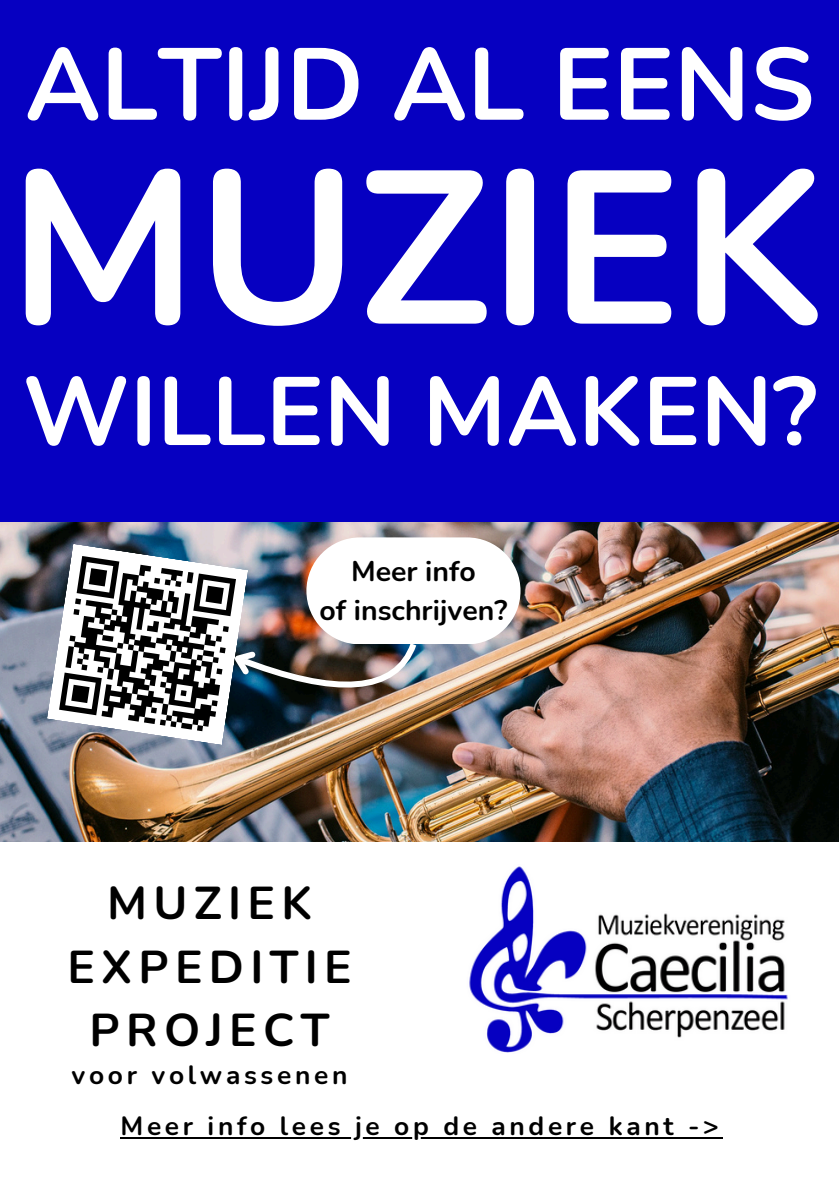
<style>
.page{position:relative;width:839px;height:1191px;background:#fff}
.page>*{position:absolute;margin:0;border:0;box-sizing:border-box;transform-origin:0 0}
.t1{font:700 217.4px "Nunito";color:#fff}
.t2{font:700 101.8px "Nunito";color:#fff}
.t3{font:700 96.8px "Nunito";color:#fff}
.t4{font:700 46px/63.4px "Nunito";letter-spacing:.14em;color:#000;text-align:center}
.t5{font:700 28.4px "Nunito";color:#000}
.t6{font:700 26.4px "Nunito";letter-spacing:.14em;color:#000}
</style>
<div class="page">
<img style="left:469px;top:866px;width:319px;height:187px">
<img style="left:0;top:522px;width:838px;height:319px">
<div style="left:0;top:0;width:838px;height:522px;background:#0600c1"></div>
<div style="left:306px;top:537px;width:214px;height:107px;background:#fff;border-radius:53px"></div>
<hr style="left:120px;top:1137px;width:602px;height:1px;background:#000">
<img style="left:47px;top:544px;width:201px;height:201px">
<img style="left:53px;top:553px;width:372px;height:183px">
<p class="t2" style="left:25px;top:17px;width:791px">ALTIJ D AL EENS</p>
<p class="t1" style="left:8px;top:104px;width:818px">MUZIEK</p>
<h3 class="t3" style="left:22px;top:347px;width:796px">WILLEN MAKEN?</h3>
<h2 class="t5" style="left:351px;top:552px;width:126px">Meer info</h2>
<p class="t5" style="left:319px;top:591px;width:189px">of inschrijven?</p>
<p class="t4" style="left:67px;top:872px;width:286px">MUZIEK<br>EXPEDITIE<br>PROJECT</p>
<p class="t6" style="left:72px;top:1057px;width:277px">voor volwassenen</p>
<p class="t6" style="left:120px;top:1109px;width:600px">Meer info lees je op de andere kant -&gt;</p>
</div>
